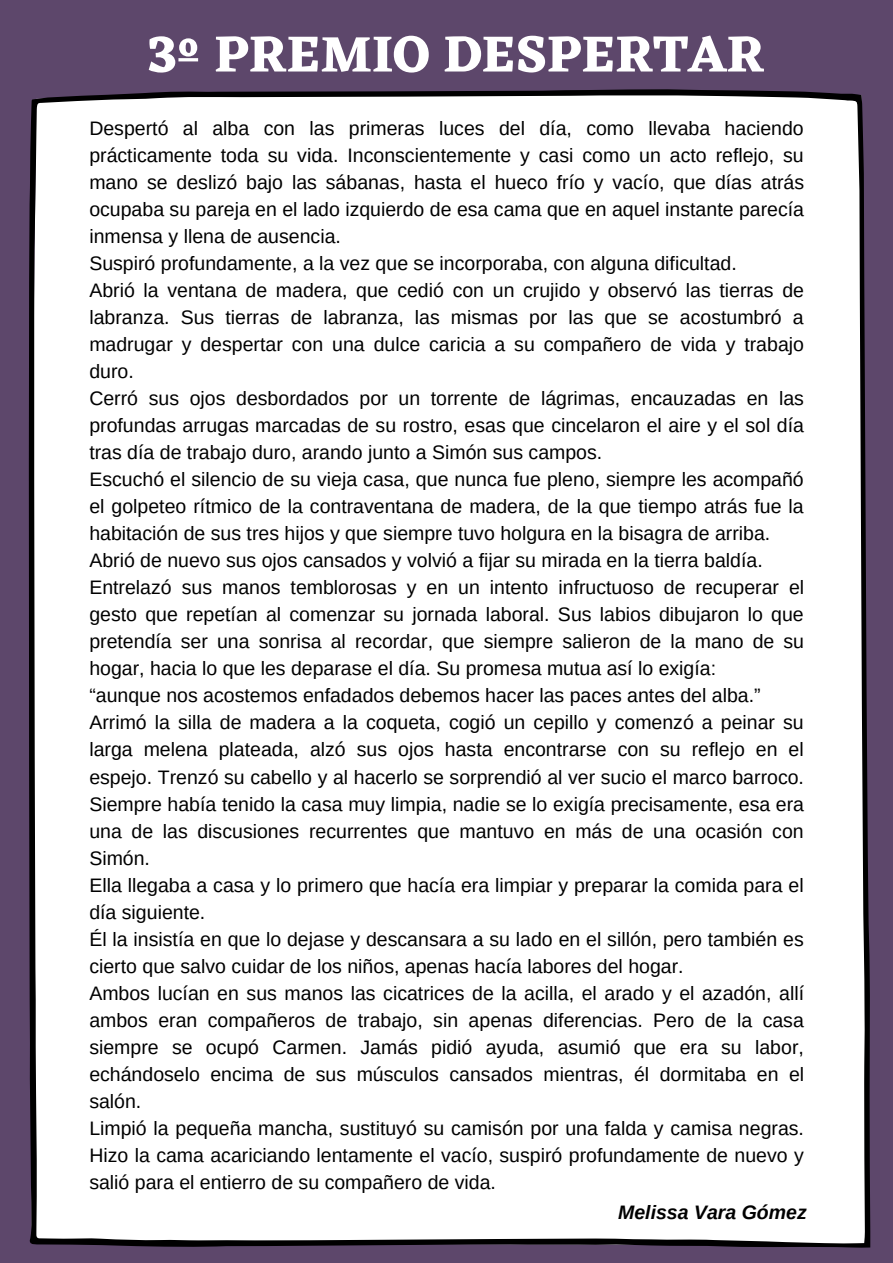
<style>
.page{position:relative;width:893px;height:1263px;background:#5d476b}
.page>*{position:absolute;margin:0;border:0;box-sizing:border-box;transform-origin:0 0}
.t1{font:700 52.5px "Eczar";color:#fff}
.t2{font:19.5px/27px "Arimo";color:#000;text-align:justify}
.t3{font:italic 700 19.5px "Arimo";color:#000}
</style>
<div class="page">
<div style="left:28px;top:89px;width:842px;height:1159px;background:#fff"></div>
<p class="t1" style="left:146px;top:23px;width:619px">3º PREMIO DESPERTAR</p>
<p class="t2" style="left:89px;top:115px;width:716px">Despertó al alba con las primeras luces del día, como llevaba haciendo prácticamente toda su vida. Inconscientemente y casi como un acto reflejo, su mano se deslizó bajo las sábanas, hasta el hueco frío y vacío, que días atrás ocupaba su pareja en el lado izquierdo de esa cama que en aquel instante parecía inmensa y llena de ausencia.</p>
<p class="t2" style="left:89px;top:250px;width:649px">Suspiró profundamente, a la vez que se incorporaba, con alguna dificultad.</p>
<p class="t2" style="left:89px;top:277px;width:716px">Abrió la ventana de madera, que cedió con un crujido y observó las tierras de labranza. Sus tierras de labranza, las mismas por las que se acostumbró a madrugar y despertar con una dulce caricia a su compañero de vida y trabajo duro.</p>
<p class="t2" style="left:89px;top:385px;width:716px">Cerró sus ojos desbordados por un torrente de lágrimas, encauzadas en las profundas arrugas marcadas de su rostro, esas que cincelaron el aire y el sol día tras día de trabajo duro, arando junto a Simón sus campos.</p>
<p class="t2" style="left:89px;top:466px;width:716px">Escuchó el silencio de su vieja casa, que nunca fue pleno, siempre les acompañó el golpeteo rítmico de la contraventana de madera, de la que tiempo atrás fue la habitación de sus tres hijos y que siempre tuvo holgura en la bisagra de arriba.</p>
<p class="t2" style="left:89px;top:547px;width:675px">Abrió de nuevo sus ojos cansados y volvió a fijar su mirada en la tierra baldía.</p>
<p class="t2" style="left:89px;top:574px;width:716px">Entrelazó sus manos temblorosas y en un intento infructuoso de recuperar el gesto que repetían al comenzar su jornada laboral. Sus labios dibujaron lo que pretendía ser una sonrisa al recordar, que siempre salieron de la mano de su hogar, hacia lo que les deparase el día. Su promesa mutua así lo exigía:</p>
<p class="t2" style="left:89px;top:682px;width:673px">“aunque nos acostemos enfadados debemos hacer las paces antes del alba.”</p>
<p class="t2" style="left:89px;top:709px;width:716px">Arrimó la silla de madera a la coqueta, cogió un cepillo y comenzó a peinar su larga melena plateada, alzó sus ojos hasta encontrarse con su reflejo en el espejo. Trenzó su cabello y al hacerlo se sorprendió al ver sucio el marco barroco.<br>Siempre había tenido la casa muy limpia, nadie se lo exigía precisamente, esa era una de las discusiones recurrentes que mantuvo en más de una ocasión con Simón.</p>
<p class="t2" style="left:89px;top:871px;width:716px">Ella llegaba a casa y lo primero que hacía era limpiar y preparar la comida para el día siguiente.</p>
<p class="t2" style="left:89px;top:925px;width:716px">Él la insistía en que lo dejase y descansara a su lado en el sillón, pero también es cierto que salvo cuidar de los niños, apenas hacía labores del hogar.</p>
<p class="t2" style="left:89px;top:979px;width:716px">Ambos lucían en sus manos las cicatrices de la acilla, el arado y el azadón, allí ambos eran compañeros de trabajo, sin apenas diferencias. Pero de la casa siempre se ocupó Carmen. Jamás pidió ayuda, asumió que era su labor, echándoselo encima de sus músculos cansados mientras, él dormitaba en el salón.</p>
<p class="t2" style="left:89px;top:1114px;width:716px">Limpió la pequeña mancha, sustituyó su camisón por una falda y camisa negras.<br>Hizo la cama acariciando lentamente el vacío, suspiró profundamente de nuevo y salió para el entierro de su compañero de vida.</p>
<p class="t3" style="left:618px;top:1201px;width:190px">Melissa Vara Gómez</p>
</div>
